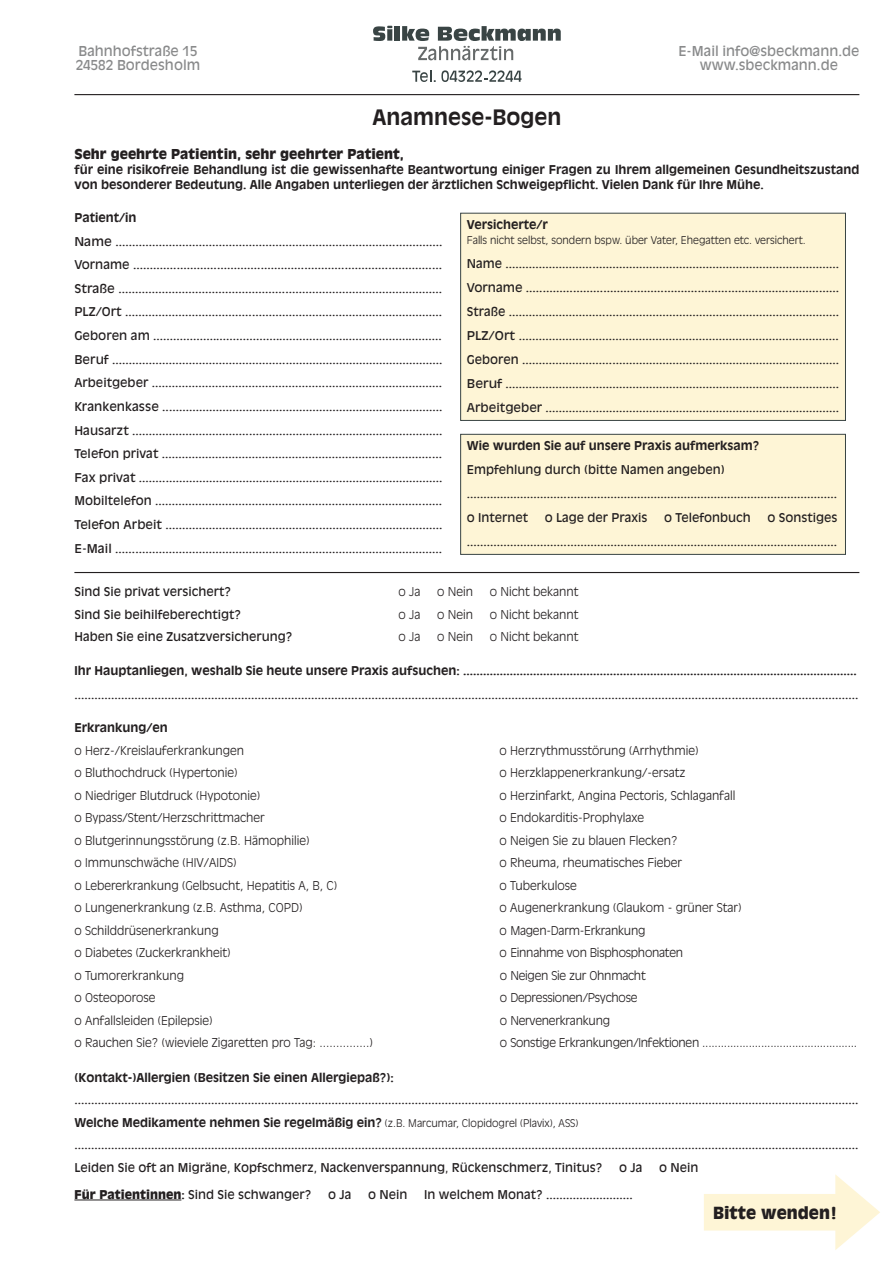
<style>
.page{position:relative;width:893px;height:1263px;background:#fff}
.page>*{position:absolute;margin:0;border:0;box-sizing:border-box;transform-origin:0 0}
.t1{font:700 21px "Antique Olive Std";color:#231f20}
.t2{font:900 16.5px "Antique Olive Std";color:#231f20}
.t3{font:13.5px/13.5px "Antique Olive Std";color:#898a8b}
.t4{font:900 13.5px "Antique Olive Std";color:#231f20}
.t5{font:12px/24px "Antique Olive Std";color:#231f20}
.t6{font:12px/23.5px "Antique Olive Std";color:#231f20;text-align:justify;scale:1.06 1}
.t7{font:300 12px "Antique Olive Std";color:#231f20}
.t8{font:700 12px/15px "Antique Olive Std";color:#231f20}
.t9{font:300 12px "Antique Olive Std";letter-spacing:-.02em;color:#231f20}
.t10{font:300 10.5px "Antique Olive Std";color:#231f20}
.s1{font-weight:700}
.s2{font-weight:300;font-size:10.5px}
.s3{font-weight:900}
</style>
<div class="page">
<svg style="left:704px;top:1174px;width:176px;height:76px"></svg>
<div style="left:460px;top:213px;width:386px;height:208px;background:#fef5d6;border:1px solid #394444"></div>
<div style="left:460px;top:434px;width:386px;height:121px;background:#fef5d6;border:1px solid #394444"></div>
<hr style="left:74px;top:1200px;width:107px;height:1px;background:#231f20">
<hr style="left:74px;top:94px;width:785px;height:1px;background:#231f20">
<svg style="left:373px;top:26px;width:19px;height:15px"></svg>
<div style="left:395px;top:26px;width:5px;height:15px;background:#394444"></div>
<svg style="left:402px;top:26px;width:159px;height:34px"></svg>
<svg style="left:412px;top:70px;width:109px;height:12px"></svg>
<hr style="left:74px;top:572px;width:785px;height:1px;background:#231f20">
<p class="t3" style="left:76px;top:45px;width:126px">Bahnhofstraße 15<br>24582 Bordesholm</p>
<p class="t3" style="left:678px;top:45px;width:182px;text-align:center">E-Mail info@sbeckmann.de www.sbeckmann.de</p>
<h1 class="t1" style="left:372px;top:104px;width:191px">Anamnese-Bogen</h1>
<p class="t4" style="left:74px;top:146px;width:331px">Sehr geehrte Patientin, sehr geehrter Patient,</p>
<p class="t8" style="left:74px;top:162px;width:786px">für eine risikofreie Behandlung ist die gewissenhafte Beantwortung einiger Fragen zu Ihrem allgemeinen Gesundheitszustand von besonderer Bedeutung. Alle Angaben unterliegen der ärztlichen Schweigepflicht. Vielen Dank für Ihre Mühe.</p>
<p class="t8" style="left:74px;top:210px;width:64px">Patient/in</p>
<p class="t6" style="left:74px;top:229px;width:349px">Name ..................................................................................................<br>Vorname ............................................................................................<br>Straße .................................................................................................<br>PLZ/Ort ...............................................................................................<br>Geboren am .......................................................................................<br>Beruf ...................................................................................................<br>Arbeitgeber .......................................................................................<br>Krankenkasse ....................................................................................<br>Hausarzt .............................................................................................<br>Telefon privat ....................................................................................<br>Fax privat ...........................................................................................<br>Mobiltelefon ......................................................................................<br>Telefon Arbeit ...................................................................................<br>E-Mail ..................................................................................................</p>
<p class="t8" style="left:467px;top:217px;width:82px">Versicherte/r</p>
<p class="t10" style="left:467px;top:233px;width:340px">Falls nicht selbst, sondern bspw. über Vater, Ehegatten etc. versichert.</p>
<p class="t5" style="left:467px;top:251px;width:374px;text-align:justify">Name ....................................................................................................<br>Vorname .............................................................................................<br>Straße ...................................................................................................<br>PLZ/Ort ................................................................................................<br>Geboren ...............................................................................................<br>Beruf ....................................................................................................<br>Arbeitgeber ........................................................................................</p>
<p class="t8" style="left:467px;top:438px;width:294px">Wie wurden Sie auf unsere Praxis aufmerksam?</p>
<p class="t5" style="left:467px;top:458px;width:372px">Empfehlung durch (bitte Namen angeben) ............................................................................................................... o Internet</p>
<p class="t5" style="left:467px;top:506px;width:372px;text-align:right">o Sonstiges ...............................................................................................................</p>
<p class="t5" style="left:545px;top:506px;width:104px">o Lage der Praxis</p>
<p class="t5" style="left:664px;top:506px;width:88px">o Telefonbuch</p>
<p class="t5" style="left:74px;top:580px;width:158px">Sind Sie privat versichert?</p>
<p class="t7" style="left:398px;top:585px;width:23px">o Ja</p>
<p class="t7" style="left:437px;top:585px;width:37px">o Nein</p>
<p class="t7" style="left:490px;top:585px;width:90px">o Nicht bekannt</p>
<p class="t5" style="left:74px;top:602px;width:168px">Sind Sie beihilfeberechtigt?</p>
<p class="t7" style="left:398px;top:607px;width:23px">o Ja</p>
<p class="t7" style="left:437px;top:607px;width:37px">o Nein</p>
<p class="t7" style="left:490px;top:607px;width:90px">o Nicht bekannt</p>
<p class="t5" style="left:74px;top:625px;width:220px">Haben Sie eine Zusatzversicherung?</p>
<p class="t7" style="left:398px;top:630px;width:23px">o Ja</p>
<p class="t7" style="left:437px;top:630px;width:37px">o Nein</p>
<p class="t7" style="left:490px;top:630px;width:90px">o Nicht bekannt</p>
<p class="t8" style="left:74px;top:663px;width:784px">Ihr Hauptanliegen, weshalb Sie heute unsere Praxis aufsuchen: ......................................................................................................................</p>
<p class="t5" style="left:74px;top:682px;width:785px">...........................................................................................................................................................................................................................................</p>
<p class="t8" style="left:74px;top:720px;width:95px">Erkrankung/en</p>
<p class="t7" style="left:74px;top:743px;width:171px">o Herz-/Kreislauferkrankungen</p>
<p class="t7" style="left:500px;top:743px;width:200px">o Herzrythmusstörung (Arrhythmie)</p>
<p class="t7" style="left:74px;top:766px;width:165px">o Bluthochdruck (Hypertonie)</p>
<p class="t7" style="left:500px;top:766px;width:187px">o Herzklappenerkrankung/-ersatz</p>
<p class="t7" style="left:74px;top:788px;width:187px">o Niedriger Blutdruck (Hypotonie)</p>
<p class="t7" style="left:500px;top:788px;width:237px">o Herzinfarkt, Angina Pectoris, Schlaganfall</p>
<p class="t7" style="left:74px;top:811px;width:192px">o Bypass/Stent/Herzschrittmacher</p>
<p class="t7" style="left:500px;top:811px;width:146px">o Endokarditis-Prophylaxe</p>
<p class="t7" style="left:74px;top:833px;width:237px">o Blutgerinnungsstörung (z.B. Hämophilie)</p>
<p class="t7" style="left:500px;top:833px;width:180px">o Neigen Sie zu blauen Flecken?</p>
<p class="t7" style="left:74px;top:856px;width:163px">o Immunschwäche (HIV/AIDS)</p>
<p class="t7" style="left:500px;top:856px;width:184px">o Rheuma, rheumatisches Fieber</p>
<p class="t7" style="left:74px;top:878px;width:264px">o Lebererkrankung (Gelbsucht, Hepatitis A, B, C)</p>
<p class="t7" style="left:500px;top:878px;width:79px">o Tuberkulose</p>
<p class="t7" style="left:74px;top:901px;width:230px">o Lungenerkrankung (z.B. Asthma, COPD)</p>
<p class="t7" style="left:500px;top:901px;width:243px">o Augenerkrankung (Glaukom - grüner Star)</p>
<p class="t7" style="left:74px;top:923px;width:146px">o Schilddrüsenerkrankung</p>
<p class="t9" style="left:500px;top:923px;width:147px">o Magen-Darm-Erkrankung</p>
<p class="t7" style="left:74px;top:946px;width:158px">o Diabetes (Zuckerkrankheit)</p>
<p class="t9" style="left:500px;top:946px;width:185px">o Einnahme von Bisphosphonaten</p>
<p class="t7" style="left:74px;top:968px;width:111px">o Tumorerkrankung</p>
<p class="t9" style="left:500px;top:968px;width:148px">o Neigen Sie zur Ohnmacht</p>
<p class="t7" style="left:74px;top:991px;width:83px">o Osteoporose</p>
<p class="t9" style="left:500px;top:991px;width:139px">o Depressionen/Psychose</p>
<p class="t7" style="left:74px;top:1013px;width:139px">o Anfallsleiden (Epilepsie)</p>
<p class="t9" style="left:500px;top:1013px;width:112px">o Nervenerkrankung</p>
<p class="t7" style="left:74px;top:1036px;width:300px">o Rauchen Sie? (wieviele Zigaretten pro Tag: ...............)</p>
<p class="t9" style="left:500px;top:1036px;width:359px">o Sonstige Erkrankungen/Infektionen ..................................................</p>
<p class="t8" style="left:74px;top:1070px;width:321px">(Kontakt-)Allergien (Besitzen Sie einen Allergiepaß?):</p>
<p class="t5" style="left:74px;top:1089px;width:786px;line-height:22.5px">...........................................................................................................................................................................................................................................<br><span class="s1">Welche Medikamente nehmen Sie regelmäßig ein?</span> <span class="s2">(z.B. Marcumar, Clopidogrel (Plavix), ASS) </span>...........................................................................................................................................................................................................................................<br>Leiden Sie oft an Migräne, Kopfschmerz, Nackenverspannung, Rückenschmerz, Tinitus?</p>
<p class="t5" style="left:619px;top:1155px;width:25px">o Ja</p>
<p class="t5" style="left:659px;top:1155px;width:41px">o Nein</p>
<p class="t5" style="left:74px;top:1182px;width:239px"><span class="s3">Für Patientinnen</span><span class="s1">:</span> Sind Sie schwanger?</p>
<p class="t5" style="left:328px;top:1182px;width:25px">o Ja</p>
<p class="t5" style="left:368px;top:1182px;width:41px">o Nein</p>
<p class="t5" style="left:424px;top:1182px;width:210px">In welchem Monat? ..........................</p>
<h2 class="t2" style="left:713px;top:1203px;width:126px">Bitte wenden!</h2>
</div>
